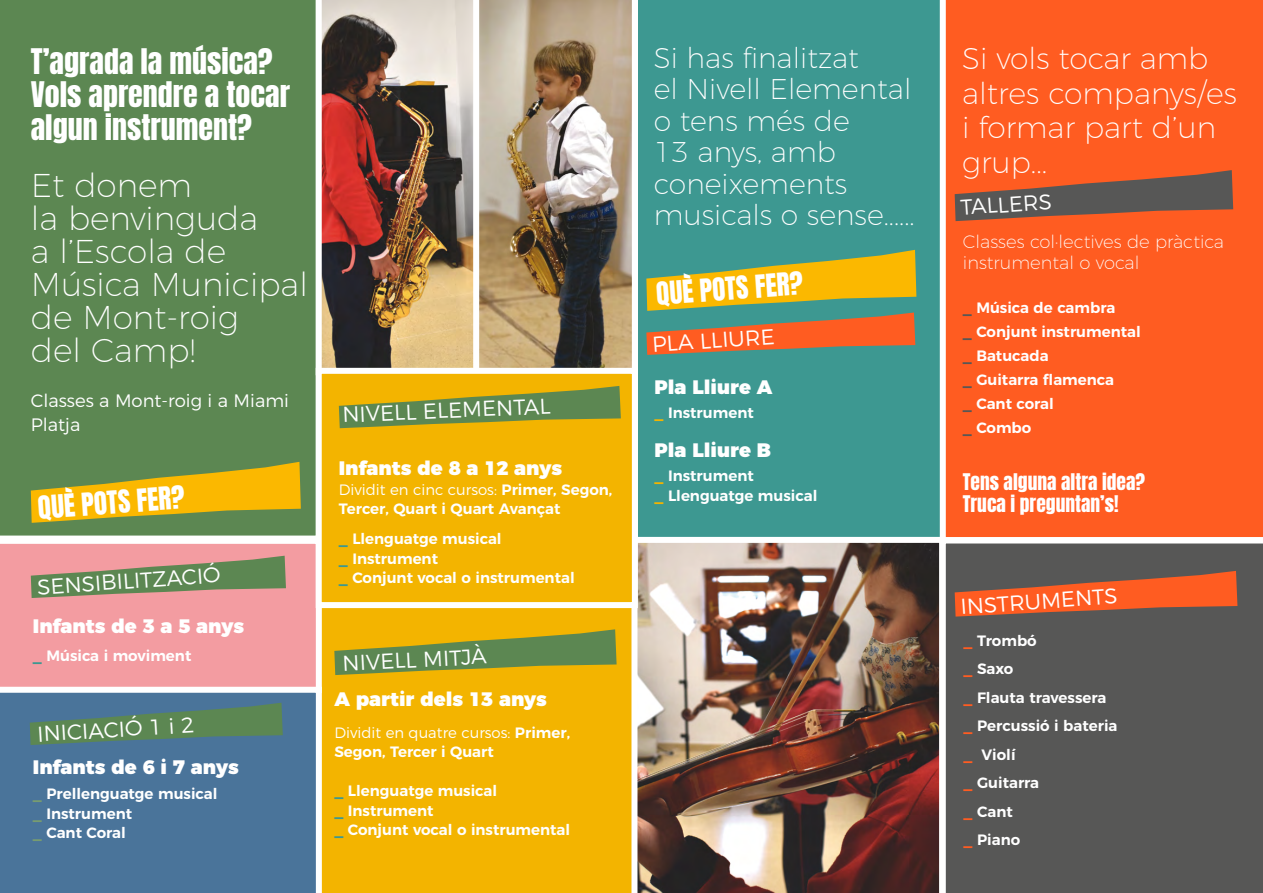
<style>
.page{position:relative;width:1263px;height:893px;background:#fff}
.page>*{position:absolute;margin:0;border:0;box-sizing:border-box;transform-origin:0 0}
.t1{font:200 33px/33px "Montserrat";color:#fff}
.t2{font:200 30px/34.5px "Montserrat";color:#fff}
.t3{font:30px/33px "Anton";color:#fff}
.t4{font:200 28.5px/31.5px "Montserrat";color:#fff}
.t5{font:27px "Anton";color:#fff}
.t6{font:300 21.6px "Montserrat";color:#fff}
.t7{font:900 19.5px "Montserrat";color:#fff}
.t8{font:19.5px/22.5px "Anton";color:#fff}
.t9{font:200 18px/21px "Montserrat";color:#fff}
.t10{font:300 18px/24px "Montserrat";color:#fff}
.t11{font:600 15px/19.5px "Montserrat";color:#fff}
.s1{font-weight:900;color:#3d9891}
.s2{font-weight:900;color:#789c70}
.s3{font-weight:300}
.s4{font-weight:900;color:#f3b400}
.s5{font-weight:900;color:#575756}
.s6{font-weight:900;color:#ff5c21}
</style>
<div class="page">
<div style="left:318px;top:608px;width:313px;height:285px;background:#f3b400"></div>
<div style="left:638px;top:0;width:314px;height:549px;background:#3d9891"></div>
<div style="left:0;top:0;width:316px;height:536px;background:#5c8752"></div>
<div style="left:0;top:543px;width:322px;height:144px;background:#f39ca1"></div>
<img style="left:321px;top:0;width:152px;height:368px">
<img style="left:473px;top:0;width:159px;height:368px">
<img style="left:631px;top:537px;width:309px;height:356px">
<svg style="left:31px;top:556px;width:255px;height:42px;background:#958f70"></svg>
<svg style="left:31px;top:462px;width:270px;height:61px;background:#bda41f"></svg>
<div style="left:0;top:687px;width:322px;height:206px;background:#4a749a"></div>
<svg style="left:30px;top:703px;width:253px;height:42px;background:#557f6d"></svg>
<div style="left:316px;top:368px;width:322px;height:240px;background:#f3b400;border:6px solid #fff"></div>
<svg style="left:339px;top:386px;width:282px;height:42px"></svg>
<svg style="left:334px;top:629px;width:283px;height:46px"></svg>
<div style="left:940px;top:543px;width:323px;height:350px;background:#575756"></div>
<div style="left:940px;top:0;width:323px;height:543px;background:#ff5c21"></div>
<svg style="left:646px;top:250px;width:270px;height:105px"></svg>
<svg style="left:955px;top:170px;width:278px;height:51px;background:#985841"></svg>
<svg style="left:955px;top:571px;width:282px;height:46px;background:#bd5a35"></svg>
<h2 class="t3" style="left:31px;top:47px;width:261px">T’agrada la música?<br>Vols aprendre a tocar algun instrument?</h2>
<h1 class="t1" style="left:31px;top:166px;width:279px">Et donem<br>la benvinguda<br>a l’Escola de<br>Música Municipal de Mont-roig<br>del Camp!</h1>
<p class="t10" style="left:31px;top:387px;width:260px">Classes a Mont-roig i a Miami<br>Platja</p>
<h3 class="t5" style="left:37px;top:494px;width:148px;rotate:-4deg">QUÈ POTS FER?</h3>
<h3 class="t6" style="left:36px;top:570px;width:185px;rotate:-4deg">SENSIBILITZACIÓ</h3>
<h3 class="t7" style="left:33px;top:609px;width:213px">Infants de 3 a 5 anys</h3>
<p class="t11" style="left:33px;top:644px;width:160px"><span class="s1">_</span> Música i moviment</p>
<h3 class="t6" style="left:36px;top:718px;width:159px;rotate:-4deg">INICIACIÓ 1 i 2</h3>
<h3 class="t7" style="left:33px;top:750px;width:207px">Infants de 6 i 7 anys</h3>
<p class="t11" style="left:33px;top:783px;width:186px"><span class="s2">_</span> Prellenguatge musical <span class="s2">_</span> Instrument<br><span class="s2">_</span> Cant Coral</p>
<h3 class="t6" style="left:342px;top:397px;width:210px;rotate:-2deg">NIVELL ELEMENTAL</h3>
<h3 class="t7" style="left:339px;top:452px;width:225px">Infants de 8 a 12 anys</h3>
<p class="t11" style="left:339px;top:479px;width:275px"><span class="s3">Dividit en cinc cursos:</span> Primer, Segon,<br>Tercer, Quart i Quart Avançat</p>
<p class="t11" style="left:339px;top:528px;width:237px"><span class="s1">_</span> Llenguatge musical<br><span class="s1">_</span> Instrument<br><span class="s1">_</span> Conjunt vocal o instrumental</p>
<h3 class="t4" style="left:654px;top:39px;width:262px">Si has finalitzat<br>el Nivell Elemental o tens més de<br>13 anys, amb coneixements musicals o sense......</h3>
<h3 class="t5" style="left:655px;top:280px;width:148px;rotate:-4deg">QUÈ POTS FER?</h3>
<h3 class="t6" style="left:651px;top:328px;width:124px;rotate:-4deg">PLA LLIURE</h3>
<h3 class="t7" style="left:654px;top:371px;width:119px">Pla Lliure A</h3>
<p class="t11" style="left:654px;top:402px;width:101px"><span class="s4">_</span> Instrument</p>
<h3 class="t7" style="left:654px;top:434px;width:118px">Pla Lliure B</h3>
<p class="t11" style="left:654px;top:465px;width:164px"><span class="s4">_</span> Instrument<br><span class="s4">_</span> Llenguatge musical</p>
<h2 class="t2" style="left:962px;top:39px;width:276px">Si vols tocar amb altres companys/es i formar part d’un grup...</h2>
<h3 class="t6" style="left:959px;top:191px;width:93px;rotate:-4deg">TALLERS</h3>
<p class="t9" style="left:963px;top:230px;width:263px">Classes col·lectives de pràctica instrumental o vocal</p>
<p class="t11" style="left:963px;top:294px;width:179px;line-height:24px"><span class="s5">_</span> Música de cambra<br><span class="s5">_</span> Conjunt instrumental <span class="s5">_</span> Batucada<br><span class="s5">_</span> Guitarra flamenca<br><span class="s5">_</span> Cant coral<br><span class="s5">_</span> Combo</p>
<h3 class="t8" style="left:963px;top:472px;width:184px">Tens alguna altra idea?<br>Truca i preguntan’s!</h3>
<h3 class="t6" style="left:959px;top:590px;width:159px;rotate:-4deg">INSTRUMENTS</h3>
<h3 class="t6" style="left:342px;top:647px;width:146px;rotate:-3deg">NIVELL MITJÀ</h3>
<p class="t11" style="left:963px;top:625px;width:155px;line-height:28.5px"><span class="s6">_</span> Trombó<br><span class="s6">_</span> Saxo<br><span class="s6">_</span> Flauta travessera <span class="s6">_</span> Percussió i bateria <span class="s6">_</span> Violí<br><span class="s6">_</span> Guitarra<br><span class="s6">_</span> Cant<br><span class="s6">_</span> Piano</p>
<h3 class="t7" style="left:334px;top:683px;width:214px">A partir dels 13 anys</h3>
<p class="t11" style="left:334px;top:721px;width:237px"><span class="s3">Dividit en quatre cursos:</span> Primer,<br>Segon, Tercer i Quart</p>
<p class="t11" style="left:334px;top:780px;width:237px"><span class="s1">_</span> Llenguatge musical<br><span class="s1">_</span> Instrument<br><span class="s1">_</span> Conjunt vocal o instrumental</p>
</div>
